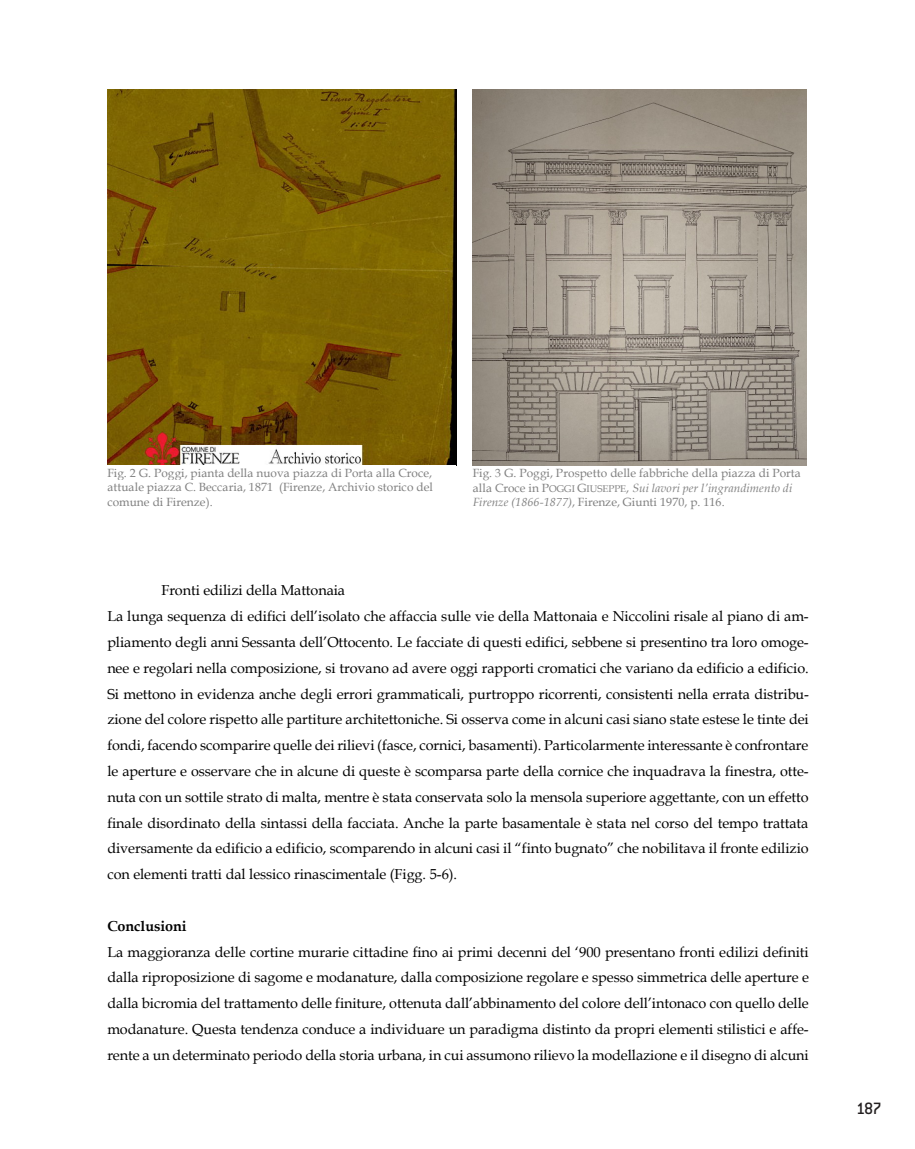
<style>
.page{position:relative;width:915px;height:1149px;background:#fff}
.page>*{position:absolute;margin:0;border:0;box-sizing:border-box;transform-origin:0 0}
.t1{font:500 18px "Conduit ITC";color:#231f20}
.t2{font:14.4px/25.8px "Book Antiqua";letter-spacing:-.005em;color:#000}
.t3{font:700 14.4px "Book Antiqua";letter-spacing:-.005em;color:#000}
.t4{font:11.85px/14.5px "Book Antiqua";letter-spacing:.005em;color:#7f7f7f;text-align:justify}
.s1{font-size:9.75px}
.s2{font-style:italic}
</style>
<div class="page">
<img style="left:107px;top:89px;width:349px;height:376px">
<img style="left:472px;top:89px;width:334px;height:376px">
<p class="t4" style="left:107px;top:465px;width:327px">Fig. 2 G. Poggi, pianta della nuova piazza di Porta alla Croce, attuale piazza C. Beccaria, 1871 (Firenze, Archivio storico del comune di Firenze).</p>
<p class="t4" style="left:472px;top:466px;width:329px;text-align:left">Fig. 3 G. Poggi, Prospetto delle fabbriche della piazza di Porta alla Croce in P<span class="s1">OGGI</span> G<span class="s1">IUSEPPE</span>, <span class="s2">Sui lavori per l’ingrandimento di<br>Firenze (1866-1877)</span>, Firenze, Giunti 1970, p. 116.</p>
<p class="t2" style="left:107px;top:577px;width:702px;text-indent:54px">Fronti edilizi della Mattonaia<br>La lunga sequenza di edifici dell’isolato che affaccia sulle vie della Mattonaia e Niccolini risale al piano di am&shy;pliamento degli anni Sessanta dell’Ottocento. Le facciate di questi edifici, sebbene si presentino tra loro omoge&shy;nee e regolari nella composizione, si trovano ad avere oggi rapporti cromatici che variano da edificio a edificio.<br>Si mettono in evidenza anche degli errori grammaticali, purtroppo ricorrenti, consistenti nella errata distribu&shy;zione del colore rispetto alle partiture architettoniche. Si osserva come in alcuni casi siano state estese le tinte dei fondi, facendo scomparire quelle dei rilievi (fasce, cornici, basamenti). Particolarmente interessante è confrontare le aperture e osservare che in alcune di queste è scomparsa parte della cornice che inquadrava la finestra, otte&shy;nuta con un sottile strato di malta, mentre è stata conservata solo la mensola superiore aggettante, con un effetto finale disordinato della sintassi della facciata. Anche la parte basamentale è stata nel corso del tempo trattata diversamente da edificio a edificio, scomparendo in alcuni casi il “finto bugnato” che nobilitava il fronte edilizio con elementi tratti dal lessico rinascimentale (Figg. 5-6).</p>
<p class="t3" style="left:107px;top:916px;width:81px">Conclusioni</p>
<p class="t2" style="left:107px;top:938px;width:703px;text-align:justify">La maggioranza delle cortine murarie cittadine fino ai primi decenni del ‘900 presentano fronti edilizi definiti dalla riproposizione di sagome e modanature, dalla composizione regolare e spesso simmetrica delle aperture e dalla bicromia del trattamento delle finiture, ottenuta dall’abbinamento del colore dell’intonaco con quello delle modanature. Questa tendenza conduce a individuare un paradigma distinto da propri elementi stilistici e affe&shy;rente a un determinato periodo della storia urbana, in cui assumono rilievo la modellazione e il disegno di alcuni</p>
<p class="t1" style="left:855px;top:1097px;width:27px">187</p>
</div>
